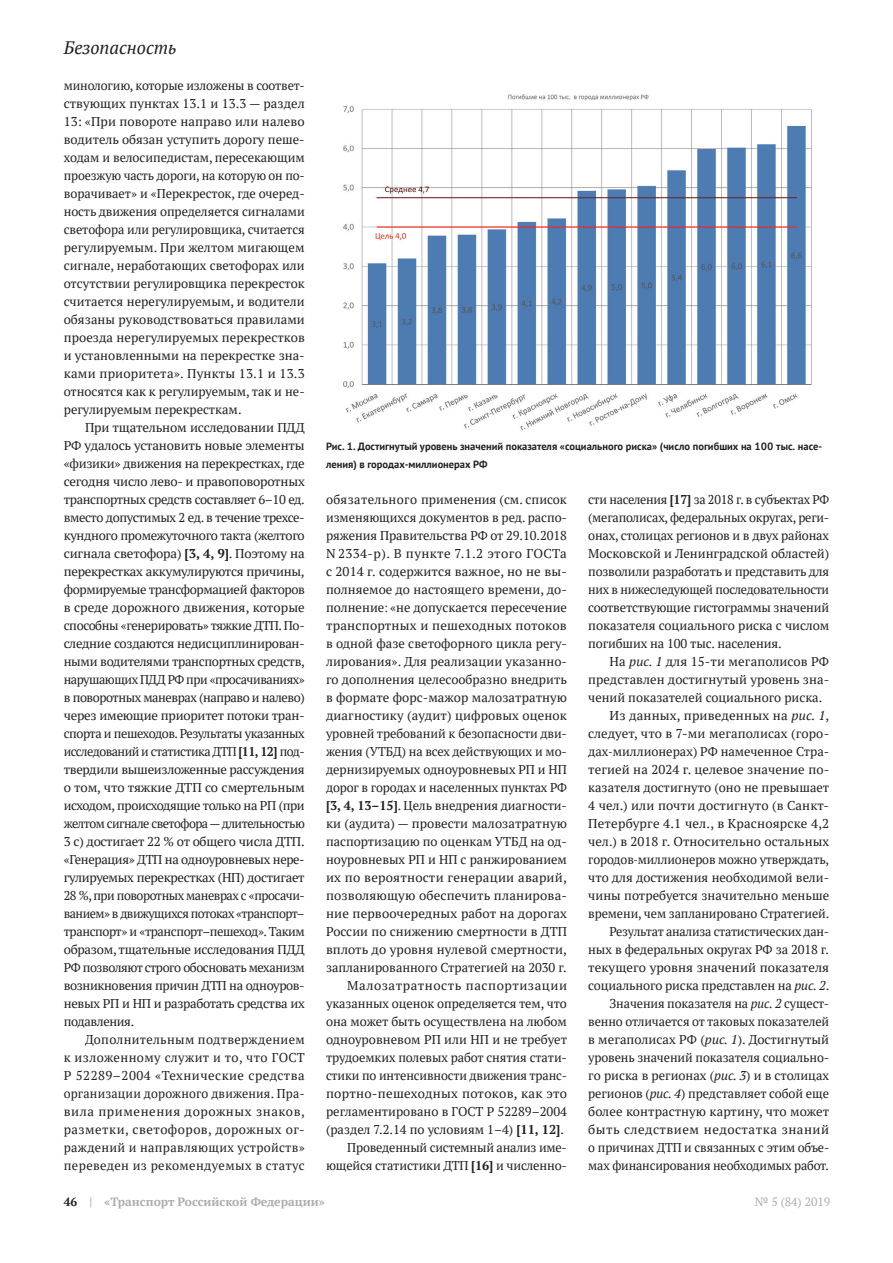
<style>
.page{position:relative;width:893px;height:1263px;background:#fff}
.page>*{position:absolute;margin:0;border:0;box-sizing:border-box;transform-origin:0 0}
.t1{font:italic 18px "PT Serif";color:#231f20}
.t2{font:12.75px/18px "PT Serif";color:#231f20;text-align:justify}
.t3{font:12.75px "PT Serif";letter-spacing:-.02em;color:#231f20}
.t4{font:12.75px "PT Serif";letter-spacing:.04em;color:#231f20}
.t5{font:700 12px "PT Serif";color:#acadb1}
.t6{font:12px "PT Serif";color:#acadb1}
.t7{font:700 10.5px/18px "PT Sans";color:#231f20}
.s1{font-weight:700}
.s2{font-style:italic}
.s3{color:#231f20}
</style>
<div class="page">
<img style="left:343px;top:94px;width:469px;height:337px">
<h1 class="t1" style="left:64px;top:36px;width:114px">Безопасность</h1>
<p class="t2" style="left:64px;top:76px;width:243px">минологию, которые изложены в соответ&shy;ствующих пунктах 13.1 и 13.3 — раздел 13: «При повороте направо или налево водитель обязан уступить дорогу пеше&shy;ходам и велосипедистам, пересекающим проезжую часть дороги, на которую он по&shy;ворачивает» и «Перекресток, где очеред&shy;ность движения определяется сигналами светофора или регулировщика, считается регулируемым. При желтом мигающем сигнале, неработающих светофорах или отсутствии регулировщика перекресток считается нерегулируемым, и водители обязаны руководствоваться правилами проезда нерегулируемых перекрестков и установленными на перекрестке зна&shy;ками приоритета». Пункты 13.1 и 13.3 относятся как к регулируемым, так и не&shy;регулируемым перекресткам.</p>
<p class="t2" style="left:64px;top:418px;width:243px;text-indent:21px">При тщательном исследовании ПДД РФ удалось установить новые элементы «физики» движения на перекрестках, где сегодня число лево- и правоповоротных транспортных средств составляет 6–10 ед. вместо допустимых 2 ед. в течение трехсе&shy;кундного промежуточного такта (желтого сигнала светофора) <span class="s1">[3, 4, 9]</span>. Поэтому на перекрестках аккумулируются причины, формируемые трансформацией факторов в среде дорожного движения, которые способны «генерировать» тяжкие ДТП. По&shy;следние создаются недисциплинирован&shy;ными водителями транспортных средств, нарушающих ПДД РФ при «просачиваниях» в поворотных маневрах (направо и налево) через имеющие приоритет потоки тран&shy;спорта и пешеходов. Результаты указанных исследований и статистика ДТП <span class="s1">[11, 12]</span> под&shy;твердили вышеизложенные рассуждения о том, что тяжкие ДТП со смертельным исходом, происходящие только на РП (при желтом сигнале светофора—длительностью 3 с) достигает 22 % от общего числа ДТП. «Генерация» ДТП на одноуровневых нере&shy;гулируемых перекрестках (НП) достигает 28 %, при поворотных маневрах с «просачи&shy;ванием» в движущихся потоках «транспорт– транспорт» и «транспорт–пешеход». Таким образом, тщательные исследования ПДД РФ позволяют строго обосновать механизм возникновения причин ДТП на одноуров&shy;невых РП и НП и разработать средства их подавления.</p>
<p class="t2" style="left:64px;top:1030px;width:243px;text-indent:21px">Дополнительным подтверждением к изложенному служит и то, что ГОСТ Р 52289–2004 «Технические средства организации дорожного движения. Пра&shy;вила применения дорожных знаков, разметки, светофоров, дорожных ог&shy;раждений и направляющих устройств» переведен из рекомендуемых в статус</p>
<p class="t7" style="left:326px;top:437px;width:498px">Рис. 1. Достигнутый уровень значений показателя «социального риска» (число погибших на 100 тыс. насе&shy;ления) в городах-миллионерах РФ</p>
<p class="t2" style="left:326px;top:490px;width:243px;text-align:right">обязательного применения (см. список изменяющихся документов в ред. распо&shy;ряжения Правительства РФ от 29.10.2018<br>N 2334-р). В пункте 7.1.2 этого ГОСТа с 2014 г. содержится важное, но не вы&shy;полняемое до настоящего времени, до&shy;полнение: «не допускается пересечение транспортных и пешеходных потоков в одной фазе светофорного цикла регу&shy;лирования». Для реализации указанно&shy;го дополнения целесообразно внедрить в формате форс-мажор малозатратную диагностику (аудит) цифровых оценок уровней требований к безопасности дви&shy;жения (УТБД) на всех действующих и мо&shy;дернизируемых одноуровневых РП и НП дорог в городах и населенных пунктах РФ <span class="s1">[3, 4, 13–15]</span>. Цель внедрения диагности&shy;ки (аудита) — провести малозатратную паспортизацию по оценкам УТБД на од&shy;ноуровневых РП и НП с ранжированием их по вероятности генерации аварий, позволяющую обеспечить планирова&shy;ние первоочередных работ на дорогах России по снижению смертности в ДТП вплоть до уровня нулевой смертности, запланированного Стратегией на 2030 г.<br>Малозатратность паспортизации указанных оценок определяется тем, что она может быть осуществлена на любом одноуровневом РП или НП и не требует трудоемких полевых работ снятия стати&shy;стики по интенсивности движения транс&shy;портно-пешеходных потоков, как это регламентировано в ГОСТ Р 52289–2004 (раздел 7.2.14 по условиям 1–4) <span class="s1">[11, 12]</span>.<br>Проведенный системный анализ име&shy;ющейся статистики ДТП <span class="s1">[16]</span> и численно-</p>
<p class="t2" style="left:588px;top:490px;width:243px">сти населения <span class="s1">[17]</span> за 2018 г. в субъектах РФ (мегаполисах, федеральных округах, реги&shy;онах, столицах регионов и в двух районах Московской и Ленинградской областей) позволили разработать и представить для них в нижеследующей последовательности соответствующие гистограммы значений показателя социального риска с числом погибших на 100 тыс. населения.</p>
<p class="t2" style="left:609px;top:652px;width:221px">На <span class="s2">рис. 1</span> для 15-ти мегаполисов РФ</p>
<p class="t2" style="left:588px;top:670px;width:242px">представлен достигнутый уровень зна-</p>
<p class="t2" style="left:588px;top:688px;width:235px">чений показателей социального риска.</p>
<p class="t2" style="left:609px;top:706px;width:221px">Из данных, приведенных на <span class="s2">рис. 1</span>,</p>
<p class="t2" style="left:588px;top:724px;width:242px">следует, что в 7-ми мегаполисах (горо-</p>
<p class="t2" style="left:588px;top:742px;width:242px">дах-миллионерах) РФ намеченное Стра-</p>
<p class="t2" style="left:588px;top:760px;width:242px">тегией на 2024 г. целевое значение по-</p>
<p class="t2" style="left:588px;top:778px;width:242px">казателя достигнуто (оно не превышает</p>
<p class="t2" style="left:588px;top:796px;width:242px">4 чел.) или почти достигнуто (в Санкт-</p>
<p class="t2" style="left:588px;top:814px;width:242px">Петербурге 4.1 чел., в Красноярске 4,2</p>
<p class="t2" style="left:588px;top:832px;width:242px">чел.) в 2018 г. Относительно остальных</p>
<p class="t2" style="left:588px;top:850px;width:242px">городов-миллионеров можно утверждать,</p>
<p class="t2" style="left:588px;top:868px;width:242px">что для достижения необходимой вели-</p>
<p class="t2" style="left:588px;top:886px;width:243px">чины потребуется значительно меньше</p>
<p class="t2" style="left:588px;top:904px;width:243px">времени, чем запланировано Стратегией.</p>
<p class="t3" style="left:609px;top:923px;width:221px">Результат анализа статистических дан-</p>
<p class="t2" style="left:588px;top:940px;width:242px">ных в федеральных округах РФ за 2018 г.</p>
<p class="t2" style="left:588px;top:958px;width:242px">текущего уровня значений показателя</p>
<p class="t2" style="left:588px;top:976px;width:242px">социального риска представлен на <span class="s2">рис. 2</span>.</p>
<p class="t2" style="left:609px;top:994px;width:221px">Значения показателя на <span class="s2">рис. 2</span> сущест-</p>
<p class="t2" style="left:588px;top:1012px;width:242px">венно отличается от таковых показателей</p>
<p class="t2" style="left:588px;top:1030px;width:242px">в мегаполисах РФ (<span class="s2">рис. 1</span>). Достигнутый</p>
<p class="t2" style="left:588px;top:1048px;width:242px">уровень значений показателя социально-</p>
<p class="t2" style="left:588px;top:1066px;width:242px">го риска в регионах (<span class="s2">рис. 3</span>) и в столицах</p>
<p class="t2" style="left:588px;top:1084px;width:242px">регионов (<span class="s2">рис. 4</span>) представляет собой еще</p>
<p class="t2" style="left:588px;top:1102px;width:243px">более контрастную картину, что может</p>
<p class="t4" style="left:588px;top:1121px;width:242px">быть следствием недостатка знаний</p>
<p class="t2" style="left:588px;top:1138px;width:243px">о причинах ДТП и связанных с этим объе-</p>
<p class="t2" style="left:588px;top:1156px;width:242px">мах финансирования необходимых работ.</p>
<p class="t5" style="left:64px;top:1194px;width:263px"><span class="s3">46</span> | «Транспорт Российской Федерации»</p>
<p class="t6" style="left:755px;top:1194px;width:77px">№ 5 (84) 2019</p>
</div>
